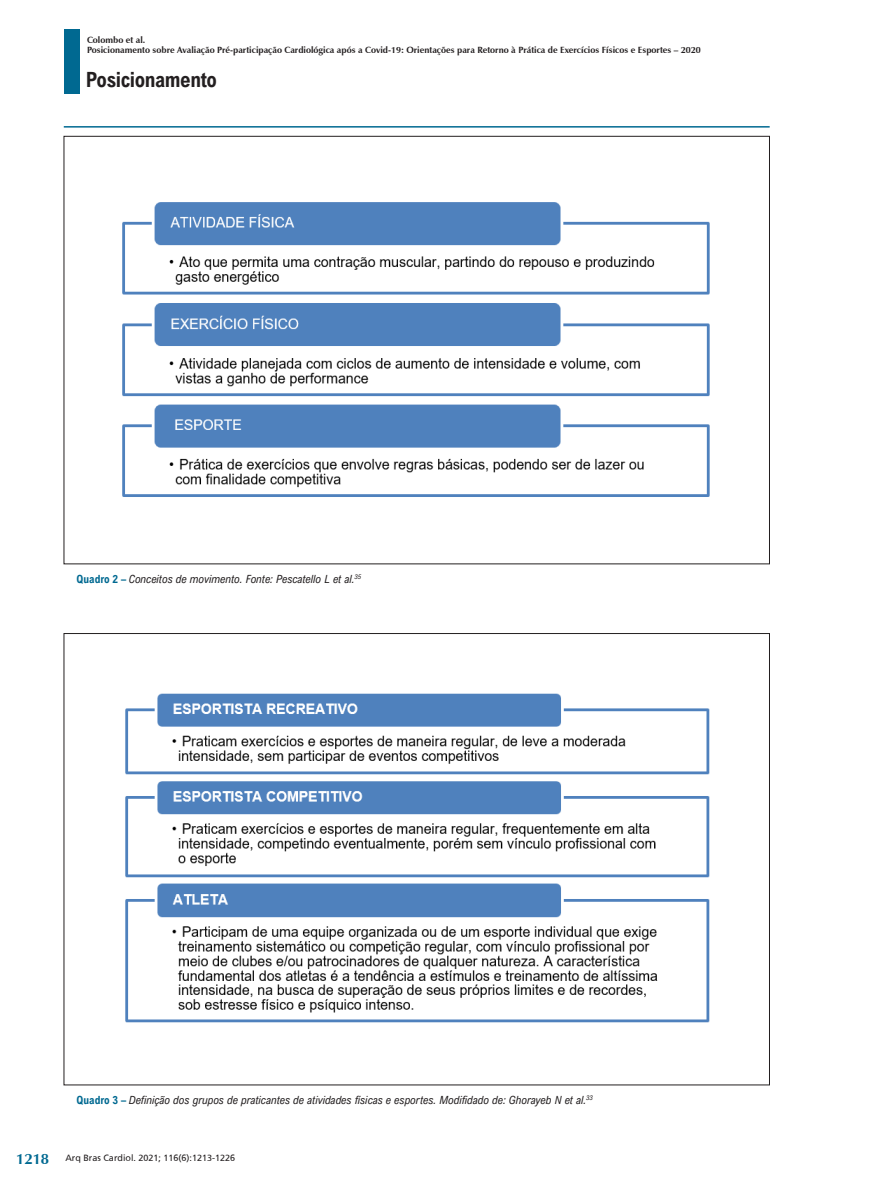
<style>
.page{position:relative;width:893px;height:1191px;background:#fff}
.page>*{position:absolute;margin:0;border:0;box-sizing:border-box;transform-origin:0 0}
.t1{font:700 21px "Arial Nova Cond";letter-spacing:-.02em;color:#231f20}
.t2{font:700 15px "Zapf Humanist 601 BT";color:#006991}
._05_LEGENDA_TABELA{font:italic 11.25px "Arial Nova Cond";color:#231f20}
.t3{font:700 9px/10.8px "Zapf Humanist 601 BT";color:#231f20}
.t4{font:9px "Frutiger";color:#231f20}
.s1{font-weight:700;font-style:normal;color:#006991}
</style>
<div class="page">
<hr style="left:64px;top:126px;width:706px;height:2px;background:#006991">
<div style="left:64px;top:29px;width:16px;height:65px;background:#006991"></div>
<img style="left:122px;top:202px;width:588px;height:295px">
<img style="left:125px;top:693px;width:585px;height:330px">
<p class="t3" style="left:87px;top:34px;width:615px">Colombo et al.<br>Posicionamento sobre Avaliação Pré-participação Cardiológica após a Covid-19: Orientações para Retorno à Prática de Exercícios Físicos e Esportes – 2020</p>
<h1 class="t1" style="left:86px;top:67px;width:133px">Posicionamento</h1>
<p class="_05_LEGENDA_TABELA" style="left:77px;top:572px;width:286px"><span class="s1">Quadro 2 –</span> Conceitos de movimento. Fonte: Pescatello L et al.<sup>35</sup></p>
<p class="_05_LEGENDA_TABELA" style="left:77px;top:1093px;width:518px"><span class="s1">Quadro 3 –</span> Definição dos grupos de praticantes de atividades físicas e esportes. Modifidado de: Ghorayeb N et al.<sup>33</sup></p>
<h2 class="t2" style="left:16px;top:1149px;width:34px">1218</h2>
<p class="t4" style="left:65px;top:1153px;width:171px">Arq Bras Cardiol. 2021; 116(6):1213-1226</p>
</div>
